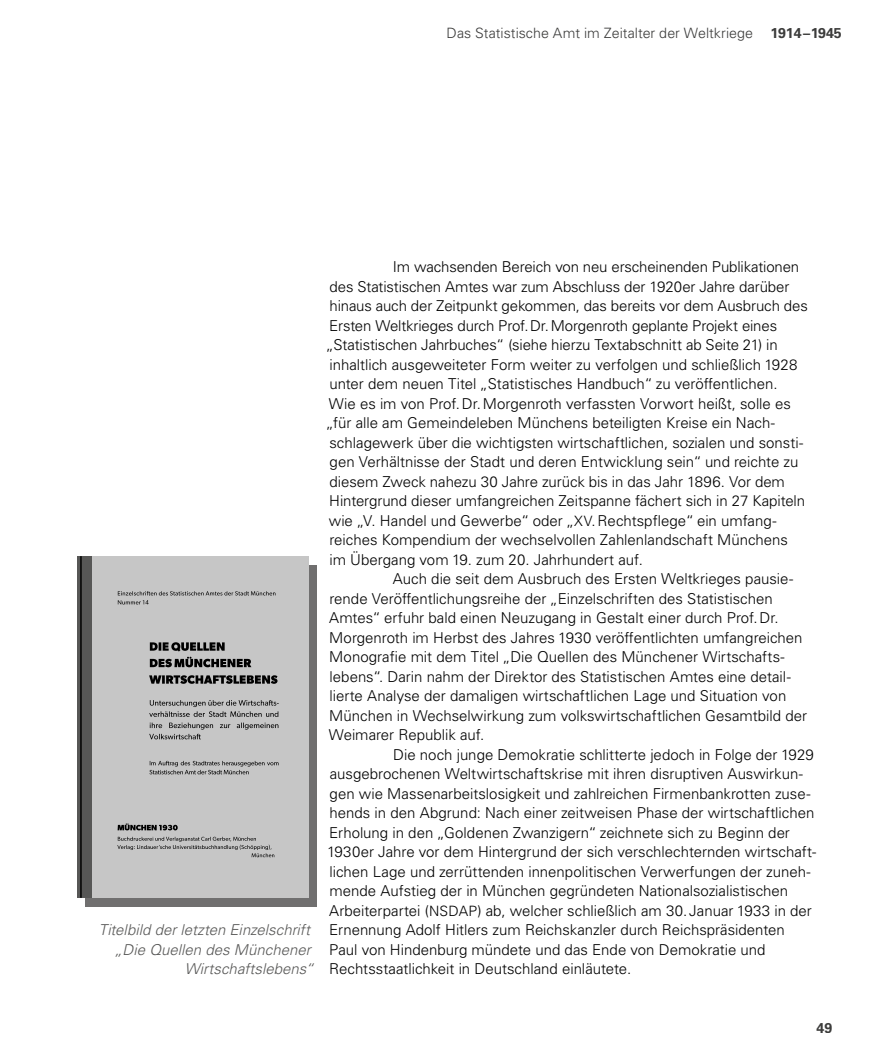
<style>
.page{position:relative;width:893px;height:1063px;background:#fff}
.page>*{position:absolute;margin:0;border:0;box-sizing:border-box;transform-origin:0 0}
.id11633{font:300 15px/19.5px "Univers LT Pro 45";color:#000}
.t1{font:italic 300 15px/19.5px "Univers LT Pro 45";color:#575756;text-align:right}
.t2{font:300 14.25px "Univers LT Pro 45";color:#3c3c3b}
.t3{font:700 14.25px "Univers LT Pro 65";color:#3c3c3b}
.s1{font-family:"Univers LT Pro 65";font-weight:700}
.s2{font-size:14.25px}
</style>
<div class="page">
<div style="left:86px;top:565px;width:231px;height:341px;background:#706f6f"></div>
<div style="left:77px;top:556px;width:15px;height:342px;background:#575756"></div>
<div style="left:92px;top:556px;width:216px;height:342px;background:#c6c6c6"></div>
<hr style="left:80px;top:556px;width:2px;height:342px;background:#000">
<svg style="left:117px;top:591px;width:162px;height:266px"></svg>
<p class="t2" style="left:447px;top:24px;width:397px">Das Statistische Amt im Zeitalter der Weltkriege <span class="s1">1914–1945</span></p>
<p class="t1" style="left:99px;top:920px;width:217px">Titelbild der letzten Einzelschrift „Die Quellen des Münchener<br>Wirtschaftslebens“</p>
<p class="id11633" style="left:325px;top:257px;width:484px;text-indent:67px">Im wachsenden Bereich von neu erscheinenden Publikationen des Statistischen Amtes war zum Abschluss der 1920er Jahre darüber hinaus auch der Zeitpunkt gekommen, das bereits vor dem Ausbruch des Ersten Weltkrieges durch Prof.Dr.Morgenroth geplante Projekt eines „Statistischen Jahrbuches“ (siehe hierzu Textabschnitt ab Seite 21) in inhaltlich ausgeweiteter Form weiter zu verfolgen und schließlich 1928 unter dem neuen Titel „Statistisches Handbuch“ zu veröffentlichen.<br>Wie es im von Prof.Dr.Morgenroth verfassten Vorwort heißt, solle es „für alle am Gemeindeleben Münchens beteiligten Kreise ein Nach&shy;schlagewerk über die wichtigsten wirtschaftlichen, sozialen und sonsti&shy;gen Verhältnisse der Stadt und deren Entwicklung sein“ und reichte zu diesem Zweck nahezu 30 Jahre zurück bis in das Jahr 1896. Vor dem Hintergrund dieser umfangreichen Zeitspanne fächert sich in 27 Kapiteln wie „V. Handel und Gewerbe“ oder „<span class="s2">XV</span>.Rechtspflege“ ein umfang&shy;reiches Kompendium der wechselvollen Zahlenlandschaft Münchens<br>im Übergang vom 19. zum 20. Jahrhundert auf.</p>
<p class="id11633" style="left:329px;top:569px;width:480px;text-indent:64px">Auch die seit dem Ausbruch des Ersten Weltkrieges pausie&shy;rende Veröffentlichungsreihe der „Einzelschriften des Statistischen Amtes“ erfuhr bald einen Neuzugang in Gestalt einer durch Prof.Dr.<br>Morgenroth im Herbst des Jahres 1930 veröffentlichten umfangreichen Monografie mit dem Titel „Die Quellen des Münchener Wirtschafts&shy;lebens“. Darin nahm der Direktor des Statistischen Amtes eine detail&shy;lierte Analyse der damaligen wirtschaftlichen Lage und Situation von München in Wechselwirkung zum volkswirtschaftlichen Gesamtbild der Weimarer Republik auf.</p>
<p class="id11633" style="left:327px;top:744px;width:491px;text-indent:66px">Die noch junge Demokratie schlitterte jedoch in Folge der 1929 ausgebrochenen Weltwirtschaftskrise mit ihren disruptiven Auswirkun&shy;gen wie Massenarbeitslosigkeit und zahlreichen Firmenbankrotten zuse&shy;hends in den Abgrund: Nach einer zeitweisen Phase der wirtschaftlichen Erholung in den „Goldenen Zwanzigern“ zeichnete sich zu Beginn der 1930er Jahre vor dem Hintergrund der sich verschlechternden wirtschaft&shy;lichen Lage und zerrüttenden innenpolitischen Verwerfungen der zuneh&shy;mende Aufstieg der in München gegründeten Nationalsozialistischen Arbeiterpartei (<span class="s2">NSDAP</span>) ab, welcher schließlich am 30. Januar 1933 in der Ernennung Adolf Hitlers zum Reichskanzler durch Reichspräsidenten<br>Paul von Hindenburg mündete und das Ende von Demokratie und Rechtsstaatlichkeit in Deutschland einläutete.</p>
<p class="t3" style="left:816px;top:1018px;width:17px">49</p>
</div>
